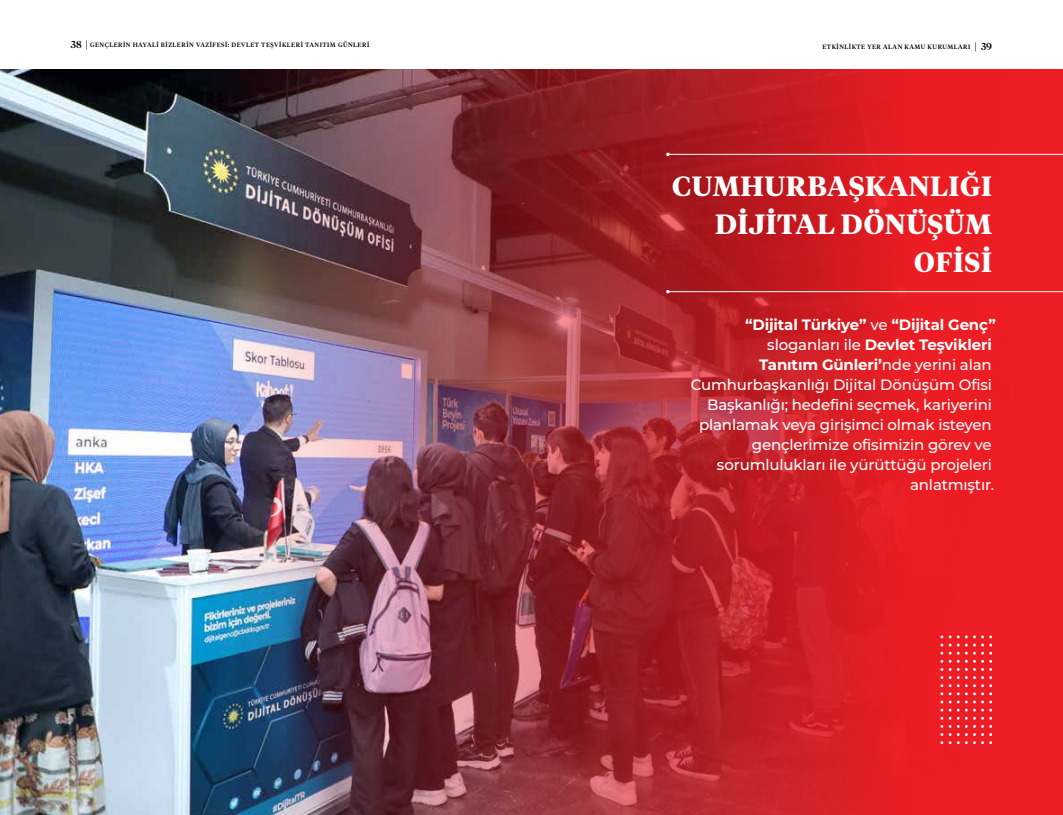
<style>
.page{position:relative;width:1063px;height:815px;background:#fff}
.page>*{position:absolute;margin:0;border:0;box-sizing:border-box;transform-origin:0 0}
.t1{font:700 27.75px/37.8px "Tiempos Headline";letter-spacing:.02em;color:#fff;text-align:right}
.t2{font:500 15px/20px "Montserrat";letter-spacing:-.01em;color:#fff;text-align:right}
.t3{font:500 10px "Tiempos Headline";color:#000}
.t4{font:500 6.25px "Tiempos Headline";letter-spacing:.08em;color:#000}
.s1{font-weight:700}
</style>
<div class="page">
<img style="left:0;top:69px;width:1063px;height:746px">
<svg style="left:949px;top:635px;width:43px;height:3px"></svg>
<svg style="left:949px;top:644px;width:43px;height:2px"></svg>
<svg style="left:949px;top:652px;width:43px;height:43px;background:#ee373d"></svg>
<svg style="left:949px;top:701px;width:43px;height:2px"></svg>
<svg style="left:949px;top:709px;width:43px;height:35px;background:#ee383e"></svg>
<svg style="left:941px;top:652px;width:2px;height:43px"></svg>
<svg style="left:941px;top:709px;width:2px;height:35px"></svg>
<hr style="left:668px;top:291px;width:395px;height:1px;background:#fff">
<hr style="left:668px;top:154px;width:395px;height:1px;background:#fff">
<p class="t3" style="left:71px;top:38px;width:19px">38 |</p>
<p class="t3" style="left:975px;top:39px;width:19px">| 39</p>
<p class="t4" style="left:90px;top:40px;width:281px">GENÇLERİN HAYALİ BİZLERİN VAZİFESİ: DEVLET TEŞVİKLERİ TANITIM GÜNLERİ</p>
<p class="t4" style="left:822px;top:42px;width:149px">ETKINLIKTE YER ALAN KAMU KURUMLARI</p>
<h1 class="t1" style="left:672px;top:166px;width:321px">CUMHURBAŞKANLIĞI<br>DİJİTAL DÖNÜŞÜM<br>OFİSİ</h1>
<p class="t2" style="left:691px;top:315px;width:307px"><span class="s1">“Dijital Türkiye”</span> ve <span class="s1">“Dijital Genç” </span>sloganları ile <span class="s1">Devlet Teşvikleri<br>Tanıtım Günleri’</span>nde yerini alan Cumhurbaşkanlığı Dijital Dönüşüm Ofisi Başkanlığı; hedefini seçmek, kariyerini planlamak veya girişimci olmak isteyen gençlerimize ofisimizin görev ve sorumlulukları ile yürüttüğü projeleri anlatmıştır.</p>
</div>
